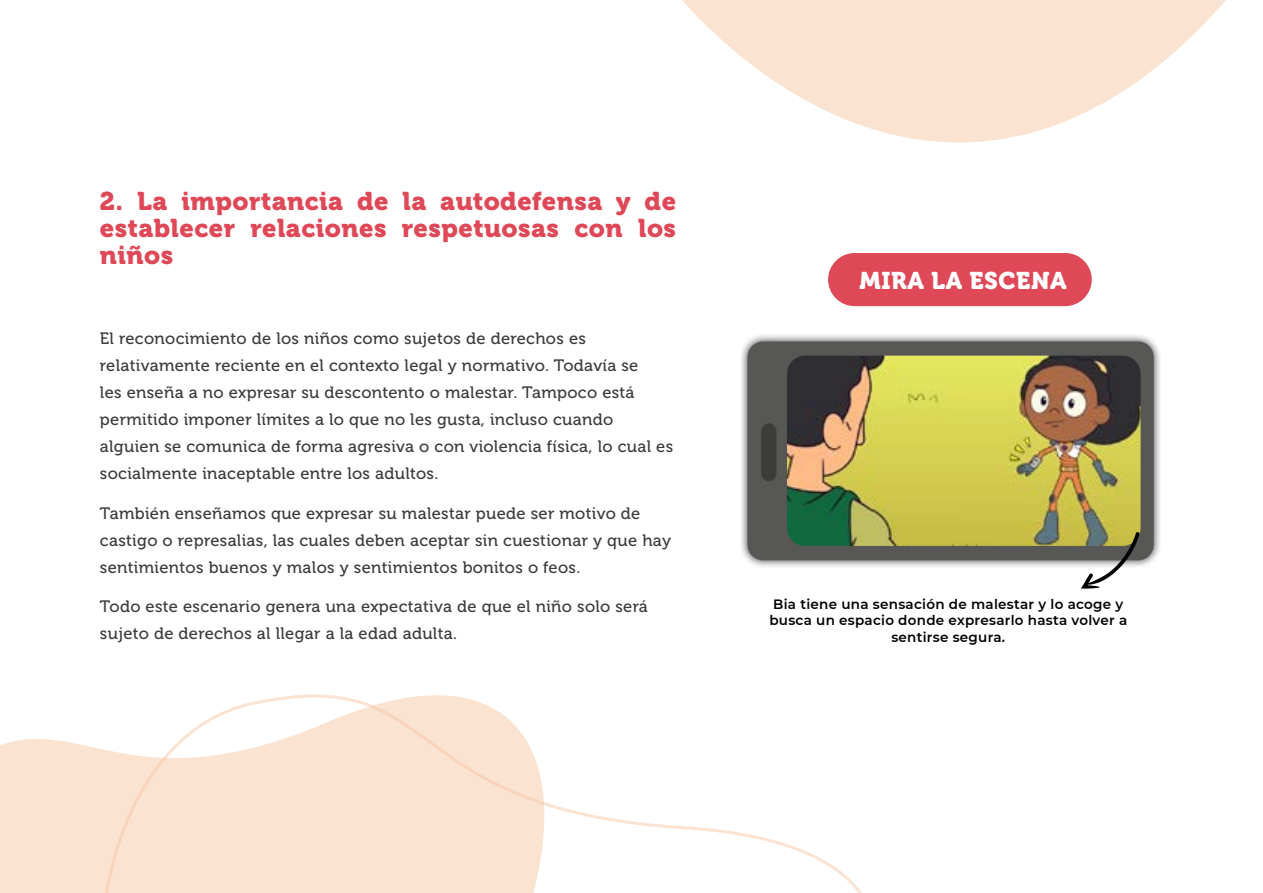
<style>
.page{position:relative;width:1263px;height:893px;background:#fff}
.page>*{position:absolute;margin:0;border:0;box-sizing:border-box;transform-origin:0 0}
.t1{font:25.5px/27px "Museo 900";letter-spacing:.02em;color:#de4857;text-align:justify}
.t2{font:24px "Museo 900";letter-spacing:.02em;color:#fff}
.t3{font:16.5px/27px "Museo 500";letter-spacing:.02em;color:#3c3c3b}
.t4{font:600 13.5px/16.5px "Montserrat";letter-spacing:.02em;color:#000;text-align:center}
</style>
<div class="page">
<div style="left:828px;top:253px;width:264px;height:53px;background:#de4857;border-radius:27px"></div>
<svg style="left:682px;top:0;width:544px;height:285px"></svg>
<div style="left:0;top:739px;width:75px;height:154px;background:#fbe3d2"></div>
<div style="left:739px;top:334px;width:423px;height:235px;background:#000;opacity:.75"></div>
<div style="left:747px;top:341px;width:407px;height:219px;background:#575756;border-radius:16px"></div>
<div style="left:761px;top:423px;width:15px;height:58px;background:#3c3c3b;border-radius:8px"></div>
<img style="left:787px;top:356px;width:353px;height:190px">
<svg style="left:1081px;top:531px;width:59px;height:58px"></svg>
<svg style="left:75px;top:694px;width:787px;height:199px"></svg>
<h1 class="t1" style="left:100px;top:188px;width:578px">2. La importancia de la autodefensa y de establecer relaciones respetuosas con los niños</h1>
<h2 class="t2" style="left:860px;top:267px;width:209px">MIRA LA ESCENA</h2>
<p class="t3" style="left:100px;top:325px;width:575px">El reconocimiento de los niños como sujetos de derechos es relativamente reciente en el contexto legal y normativo. Todavía se<br>les enseña a no expresar su descontento o malestar. Tampoco está permitido imponer límites a lo que no les gusta, incluso cuando alguien se comunica de forma agresiva o con violencia física, lo cual es socialmente inaceptable entre los adultos.</p>
<p class="t3" style="left:100px;top:500px;width:573px">También enseñamos que expresar su malestar puede ser motivo de castigo o represalias, las cuales deben aceptar sin cuestionar y que hay sentimientos buenos y malos y sentimientos bonitos o feos.</p>
<p class="t3" style="left:100px;top:594px;width:549px">Todo este escenario genera una expectativa de que el niño solo será sujeto de derechos al llegar a la edad adulta.</p>
<p class="t4" style="left:769px;top:595px;width:359px">Bia tiene una sensación de malestar y lo acoge y busca un espacio donde expresarlo hasta volver a sentirse segura.</p>
</div>
